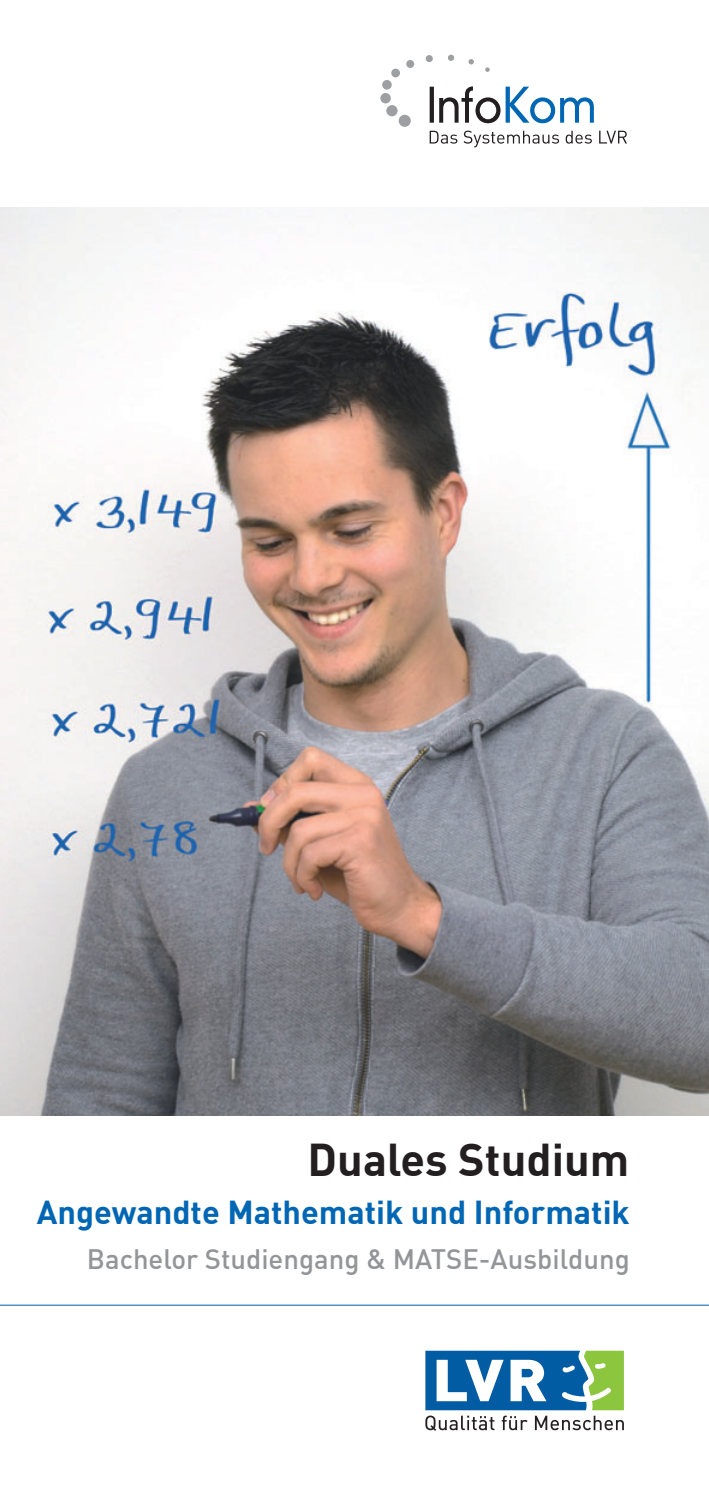
<style>
.page{position:relative;width:709px;height:1489px;background:#fff}
.page>*{position:absolute;margin:0;border:0;box-sizing:border-box;transform-origin:0 0}
.t1{font:700 45px "DIN";color:#231f20}
.t2{font:700 32.5px "DIN";color:#0166b3}
.t3{font:500 27.5px "DIN";color:#939598}
</style>
<div class="page">
<svg style="left:425px;top:1350px;width:199px;height:80px"></svg>
<hr style="left:0;top:1304px;width:709px;height:1px;background:#015ca3">
<svg style="left:380px;top:55px;width:247px;height:92px"></svg>
<img style="left:0;top:208px;width:709px;height:907px">
<h1 class="t1" style="left:307px;top:1136px;width:323px">Duales Studium</h1>
<h1 class="t2" style="left:37px;top:1195px;width:594px">Angewandte Mathematik und Informatik</h1>
<h2 class="t3" style="left:87px;top:1244px;width:544px">Bachelor Studiengang &amp; MATSE-Ausbildung</h2>
</div>
